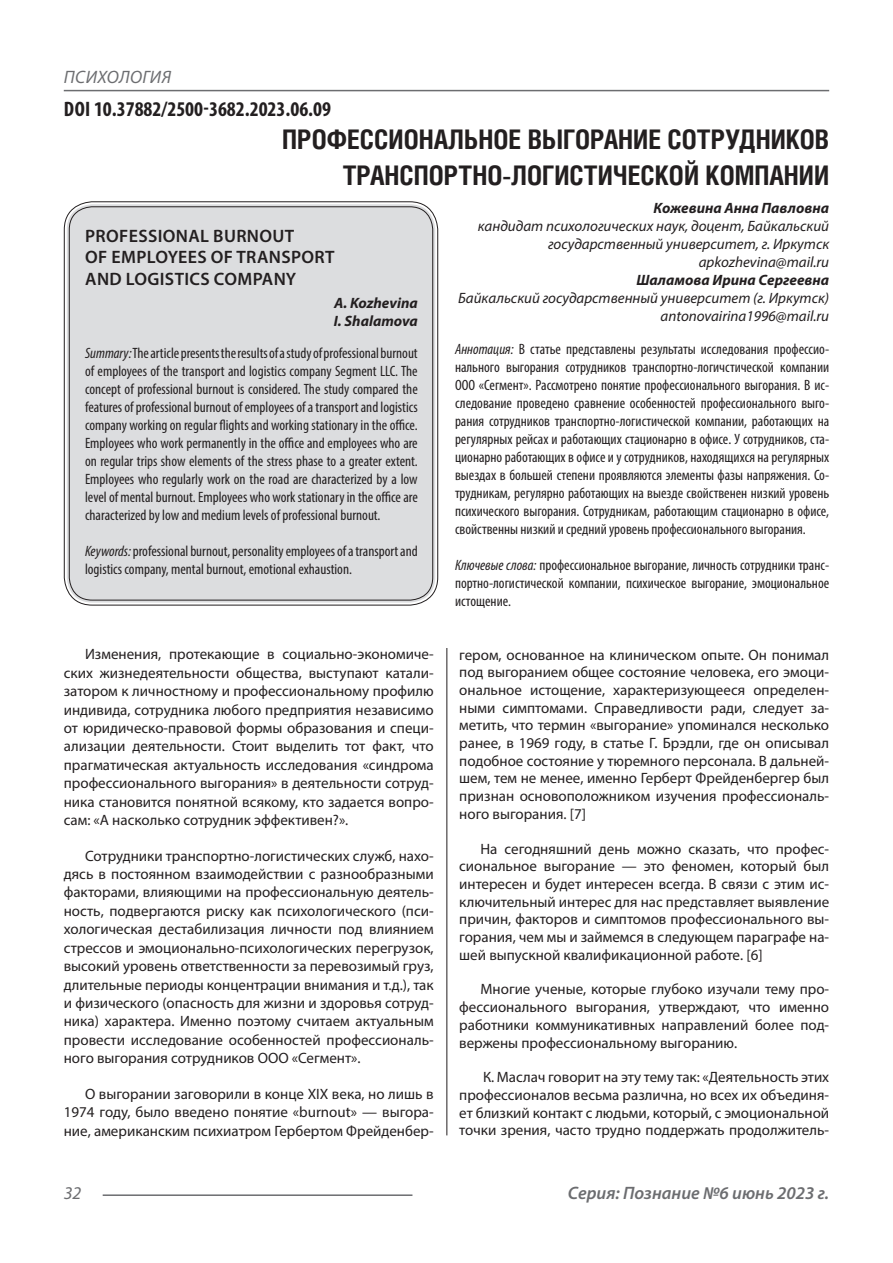
<style>
.page{position:relative;width:893px;height:1263px;background:#fff}
.page>*{position:absolute;margin:0;border:0;box-sizing:border-box;transform-origin:0 0}
.Статья_название{font:700 27px/36px "Helios Cond C";color:#231f20;text-align:right}
.ДОИ{font:700 condensed 21px "Myriad Pro";color:#231f20}
.Статья_название_англ{font:600 18px/21.6px "Myriad Pro";letter-spacing:.02em;color:#231f20}
.t1{font:italic 600 18px "Myriad Pro";color:#6c6d70}
.t2{font:italic 18px "Myriad Pro";letter-spacing:.02em;color:#6c6d70}
.Статья_текст{font:15px/18.5px "Myriad Pro";color:#231f20;text-align:justify}
.Статья_аннотация_тек{font:condensed 15px/18px "Myriad Pro";color:#231f20;text-align:justify}
.Статья_аннотация_анг{font:condensed 15px/18px "Myriad Pro";color:#231f20;text-align:justify}
.Статья_автор_инфо{font:italic 15px/18px "Myriad Pro";color:#231f20;text-align:right}
.Статья_автор_инфо-2{font:italic 700 15px "Myriad Pro";color:#231f20}
.Статья_автор_англ{font:italic 700 15px "Myriad Pro";color:#231f20}
.s1{font-style:italic}
</style>
<div class="page">
<hr style="left:446px;top:128px;width:1px;height:1007px;background:#231f20">
<hr style="left:103px;top:1194px;width:309px;height:2px;background:#6c6d70">
<hr style="left:64px;top:90px;width:765px;height:1px;background:#6c6d70">
<div style="left:443px;top:128px;width:53px;height:520px;background:#fff"></div>
<div style="left:67px;top:204px;width:368px;height:399px;background:#dcdddf;border-radius:26px"></div>
<p class="t2" style="left:64px;top:66px;width:109px">ПСИХОЛОГИЯ</p>
<p class="ДОИ" style="left:64px;top:96px;width:269px">DOI 10.37882/2500-3682.2023.06.09</p>
<p class="Статья_название" style="left:282px;top:121px;width:549px">ПРОФЕССИОНАЛЬНОЕ ВЫГОРАНИЕ СОТРУДНИКОВ<br>ТРАНСПОРТНО-ЛОГИСТИЧЕСКОЙ КОМПАНИИ</p>
<p class="Статья_автор_инфо-2" style="left:653px;top:198px;width:177px">Кожевина Анна Павловна</p>
<p class="Статья_автор_инфо" style="left:478px;top:216px;width:353px">кандидат психологических наук, доцент, Байкальский государственный университет, г. Иркутск</p>
<p class="Статья_автор_инфо" style="left:699px;top:252px;width:132px">apkozhevina@mail.ru</p>
<p class="Статья_автор_инфо-2" style="left:636px;top:270px;width:194px">Шаламова Ирина Сергеевна</p>
<p class="Статья_автор_инфо" style="left:458px;top:288px;width:373px">Байкальский государственный университет (г. Иркутск)</p>
<p class="Статья_автор_инфо" style="left:660px;top:306px;width:170px">antonovairina1996@mail.ru</p>
<p class="Статья_аннотация_тек" style="left:455px;top:339px;width:376px"><span class="s1">Аннотация:</span> В статье представлены результаты исследования профессио&shy;нального выгорания сотрудников транспортно-логичстической компании ООО «Сегмент». Рассмотрено понятие профессионального выгорания. В ис&shy;следование проведено сравнение особенностей профессионального выго&shy;рания сотрудников транспортно-логистической компании, работающих на регулярных рейсах и работающих стационарно в офисе. У сотрудников, ста&shy;ционарно работающих в офисе и у сотрудников, находящихся на регулярных выездах в большей степени проявляются элементы фазы напряжения. Со&shy;трудникам, регулярно работающих на выезде свойственен низкий уровень психического выгорания. Сотрудникам, работающим стационарно в офисе, свойственны низкий и средний уровень профессионального выгорания.</p>
<p class="Статья_аннотация_тек" style="left:455px;top:555px;width:376px"><span class="s1">Ключевые слова:</span> профессиональное выгорание, личность сотрудники транс&shy;портно-логистической компании, психическое выгорание, эмоциональное истощение.</p>
<p class="Статья_название_англ" style="left:85px;top:224px;width:251px">PROFESSIONAL BURNOUT<br>OF EMPLOYEES OF TRANSPORT<br>AND LOGISTICS COMPANY</p>
<p class="Статья_автор_англ" style="left:334px;top:293px;width:85px">A. Kozhevina</p>
<p class="Статья_автор_англ" style="left:334px;top:311px;width:85px">I. Shalamova</p>
<p class="Статья_аннотация_анг" style="left:85px;top:344px;width:334px"><span class="s1">Summary:</span> The article presents the results of a study of professional burnout of employees of the transport and logistics company Segment LLC. The concept of professional burnout is considered. The study compared the features of professional burnout of employees of a transport and logistics company working on regular flights and working stationary in the office.<br>Employees who work permanently in the office and employees who are on regular trips show elements of the stress phase to a greater extent.<br>Employees who regularly work on the road are characterized by a low level of mental burnout. Employees who work stationary in the office are characterized by low and medium levels of professional burnout.</p>
<p class="Статья_аннотация_анг" style="left:85px;top:542px;width:334px"><span class="s1">Keywords:</span> professional burnout, personality employees of a transport and logistics company, mental burnout, emotional exhaustion.</p>
<p class="Статья_текст" style="left:64px;top:645px;width:371px;text-indent:21px">Изменения, протекающие в социально-экономиче&shy;ских жизнедеятельности общества, выступают катали&shy;затором к личностному и профессиональному профилю индивида, сотрудника любого предприятия независимо от юридическо-правовой формы образования и специ&shy;ализации деятельности. Стоит выделить тот факт, что прагматическая актуальность исследования «синдрома профессионального выгорания» в деятельности сотруд&shy;ника становится понятной всякому, кто задается вопро&shy;сам: «А насколько сотрудник эффективен?».</p>
<p class="Статья_текст" style="left:64px;top:846px;width:371px;text-indent:21px">Сотрудники транспортно-логистических служб, нахо&shy;дясь в постоянном взаимодействии с разнообразными факторами, влияющими на профессиональную деятель&shy;ность, подвергаются риску как психологического (пси&shy;хологическая дестабилизация личности под влиянием стрессов и эмоционально-психологических перегрузок, высокий уровень ответственности за перевозимый груз, длительные периоды концентрации внимания и т.д.), так и физического (опасность для жизни и здоровья сотруд&shy;ника) характера. Именно поэтому считаем актуальным провести исследование особенностей профессиональ&shy;ного выгорания сотрудников ООО «Сегмент».</p>
<p class="Статья_текст" style="left:64px;top:1084px;width:371px;text-indent:21px">О выгорании заговорили в конце XIX века, но лишь в 1974 году, было введено понятие «burnout» — выгора&shy;ние, американским психиатром Гербертом Фрейденбер-</p>
<p class="Статья_текст" style="left:459px;top:645px;width:371px;line-height:17.7px">гером, основанное на клиническом опыте. Он понимал под выгоранием общее состояние человека, его эмоци&shy;ональное истощение, характеризующееся определен&shy;ными симптомами. Справедливости ради, следует за&shy;метить, что термин «выгорание» упоминался несколько ранее, в 1969 году, в статье Г. Брэдли, где он описывал подобное состояние у тюремного персонала. В дальней&shy;шем, тем не менее, именно Герберт Фрейденбергер был признан основоположником изучения профессиональ&shy;ного выгорания. [7]</p>
<p class="Статья_текст" style="left:459px;top:839px;width:371px;line-height:17.7px;text-indent:21px">На сегодняшний день можно сказать, что профес&shy;сиональное выгорание — это феномен, который был интересен и будет интересен всегда. В связи с этим ис&shy;ключительный интерес для нас представляет выявление причин, факторов и симптомов профессионального вы&shy;горания, чем мы и займемся в следующем параграфе на&shy;шей выпускной квалификационной работе. [6]</p>
<p class="Статья_текст" style="left:459px;top:980px;width:371px;line-height:17.7px;text-indent:21px">Многие ученые, которые глубоко изучали тему про&shy;фессионального выгорания, утверждают, что именно работники коммуникативных направлений более под&shy;вержены профессиональному выгоранию.</p>
<p class="Статья_текст" style="left:459px;top:1068px;width:371px;line-height:17.7px;text-indent:24px">К. Маслач говорит на эту тему так: «Деятельность этих профессионалов весьма различна, но всех их объединя&shy;ет близкий контакт с людьми, который, с эмоциональной точки зрения, часто трудно поддержать продолжитель-</p>
<p class="t2" style="left:64px;top:1182px;width:19px">32</p>
<p class="t1" style="left:568px;top:1182px;width:263px">Серия: Познание №6 июнь 2023 г.</p>
</div>
